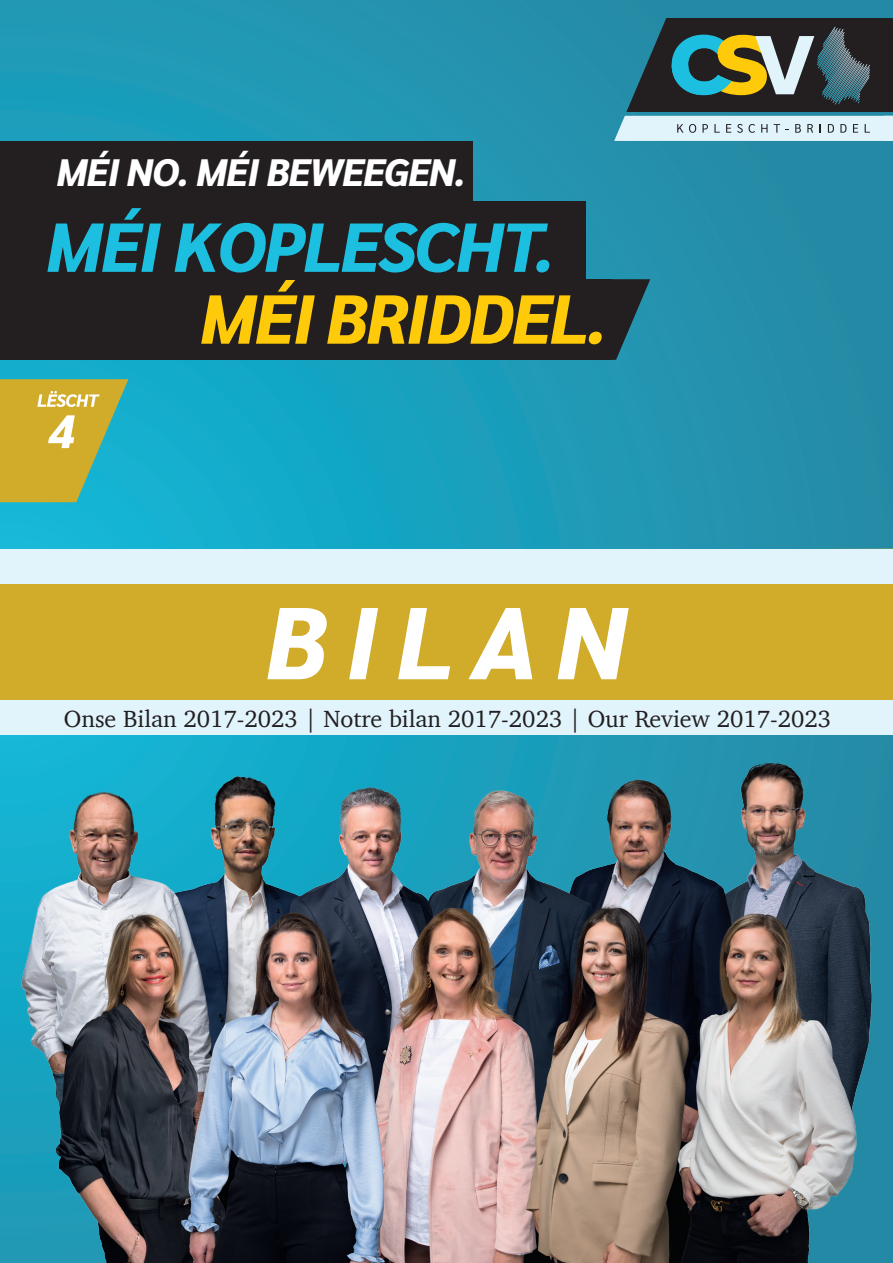
<style>
.page{position:relative;width:893px;height:1263px;background:#fff}
.page>*{position:absolute;margin:0;border:0;box-sizing:border-box;transform-origin:0 0}
.Einf__Abs{font:italic 800 101.85px "Sarabun";color:#fff}
.Einf__Abs-2{font:italic 800 69px "Sarabun";letter-spacing:-.03em;color:#1cbfdf}
.Einf__Abs-3{font:italic 800 69px "Sarabun";letter-spacing:-.03em;color:#feca0a}
.Einf__Abs-4{font:italic 800 38.1px "Sarabun";letter-spacing:-.03em;color:#fff}
.Einf__Abs-5{font:24px "Charter";color:#231f20}
</style>
<div class="page">
<svg style="left:0;top:0;width:893px;height:549px;background:#1f98b4"></svg>
<div style="left:0;top:583px;width:893px;height:118px;background:#d1ab2a"></div>
<img style="left:0;top:735px;width:893px;height:528px">
<svg style="left:0;top:379px;width:128px;height:123px;background:#adb057"></svg>
<svg style="left:614px;top:18px;width:279px;height:123px;background:#5e7674"></svg>
<div style="left:0;top:549px;width:893px;height:34px;background:#e1f4fc"></div>
<div style="left:0;top:141px;width:473px;height:81px;background:#231f20"></div>
<div style="left:0;top:201px;width:585px;height:81px;background:#231f20"></div>
<div style="left:0;top:279px;width:611px;height:81px;background:#231f20"></div>
<svg style="left:611px;top:279px;width:39px;height:81px;background:#23525e"></svg>
<div style="left:0;top:701px;width:893px;height:34px;background:#e1f4fc"></div>
<p class="Einf__Abs-4" style="left:56px;top:150px;width:411px">MÉI NO. MÉI BEWEEGEN.</p>
<p class="Einf__Abs-2" style="left:46px;top:208px;width:511px">MÉI KOPLESCHT.</p>
<p class="Einf__Abs-3" style="left:200px;top:280px;width:409px">MÉI BRIDDEL.</p>
<p class="Einf__Abs" style="left:265px;top:584px;width:363px">B I L A N</p>
<p class="Einf__Abs-5" style="left:64px;top:698px;width:769px">Onse Bilan 2017-2023 | Notre bilan 2017-2023 | Our Review 2017-2023</p>
</div>
